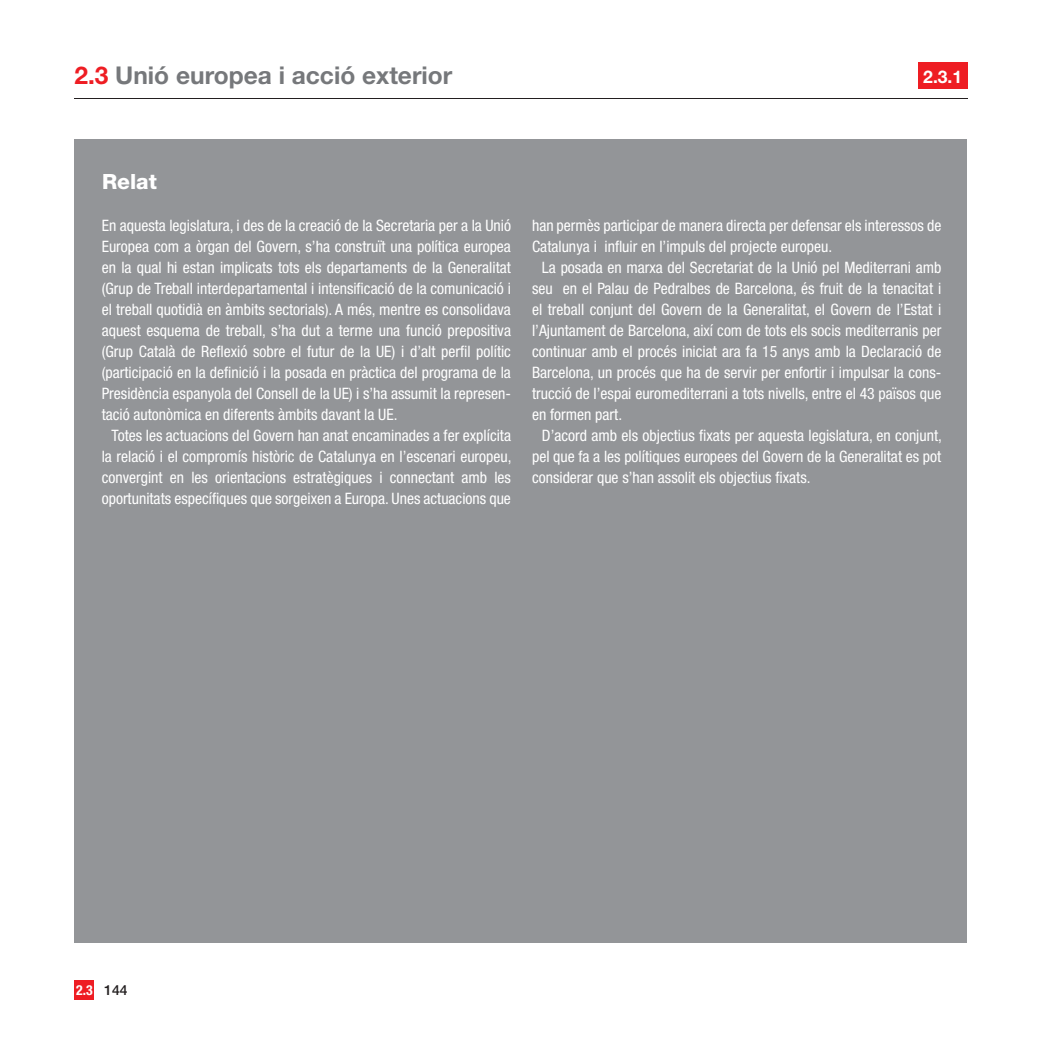
<style>
.page{position:relative;width:1042px;height:1042px;background:#fff}
.page>*{position:absolute;margin:0;border:0;box-sizing:border-box;transform-origin:0 0}
.t1{font:700 24.5px "Helvetica Neue";color:#76787b}
.t2{font:800 21px "Helvetica Neue";color:#fff}
.t3{font:700 17.5px "Helvetica Neue";color:#fff}
.t4{font:condensed 15.75px/21px "Helvetica Neue";color:#fff;text-align:justify}
.t5{font:500 14px "Helvetica Neue";color:#231f20}
.t6{font:700 condensed 13.83px "Helvetica Neue";color:#fff}
.s1{color:#ee1d23}
</style>
<div class="page">
<div style="left:74px;top:980px;width:20px;height:19px;background:#ee1d23"></div>
<hr style="left:74px;top:98px;width:893px;height:1px;background:#231f20">
<div style="left:918px;top:63px;width:49px;height:26px;background:#ee1d23"></div>
<div style="left:74px;top:139px;width:892px;height:804px;background:#939598"></div>
<h1 class="t1" style="left:74px;top:60px;width:379px"><span class="s1">2.3</span> Unió europea i acció exterior</h1>
<p class="t3" style="left:923px;top:65px;width:40px">2.3.1</p>
<h2 class="t2" style="left:102px;top:169px;width:56px">Relat</h2>
<p class="t4" style="left:102px;top:215px;width:411px">En aquesta legislatura, i des de la creació de la Secretaria per a la Unió Europea com a òrgan del Govern, s’ha construït una política europea en la qual hi estan implicats tots els departaments de la Generalitat (Grup de Treball interdepartamental i intensificació de la comunicació i el treball quotidià en àmbits sectorials). A més, mentre es consolidava aquest esquema de treball, s’ha dut a terme una funció prepositiva (Grup Català de Reflexió sobre el futur de la UE) i d’alt perfil polític (participació en la definició i la posada en pràctica del programa de la Presidència espanyola del Consell de la UE) i s’ha assumit la represen&shy;tació autonòmica en diferents àmbits davant la UE.</p>
<p class="t4" style="left:102px;top:425px;width:411px;text-align:center">Totes les actuacions del Govern han anat encaminades a fer explícita la relació i el compromís històric de Catalunya en l’escenari europeu, convergint en les orientacions estratègiques i connectant amb les oportunitats específiques que sorgeixen a Europa. Unes actuacions que</p>
<p class="t4" style="left:532px;top:215px;width:411px">han permès participar de manera directa per defensar els interessos de<br>Catalunya i influir en l’impuls del projecte europeu.</p>
<p class="t4" style="left:532px;top:257px;width:411px;text-indent:10px">La posada en marxa del Secretariat de la Unió pel Mediterrani amb seu en el Palau de Pedralbes de Barcelona, és fruit de la tenacitat i el treball conjunt del Govern de la Generalitat, el Govern de l’Estat i l’Ajuntament de Barcelona, així com de tots els socis mediterranis per continuar amb el procés iniciat ara fa 15 anys amb la Declaració de Barcelona, un procés que ha de servir per enfortir i impulsar la cons&shy;trucció de l’espai euromediterrani a tots nivells, entre el 43 països que en formen part.</p>
<p class="t4" style="left:532px;top:425px;width:411px;text-indent:10px">D’acord amb els objectius fixats per aquesta legislatura, en conjunt, pel que fa a les polítiques europees del Govern de la Generalitat es pot considerar que s’han assolit els objectius fixats.</p>
<p class="t6" style="left:76px;top:982px;width:18px">2.3</p>
<p class="t5" style="left:104px;top:982px;width:25px">144</p>
</div>
